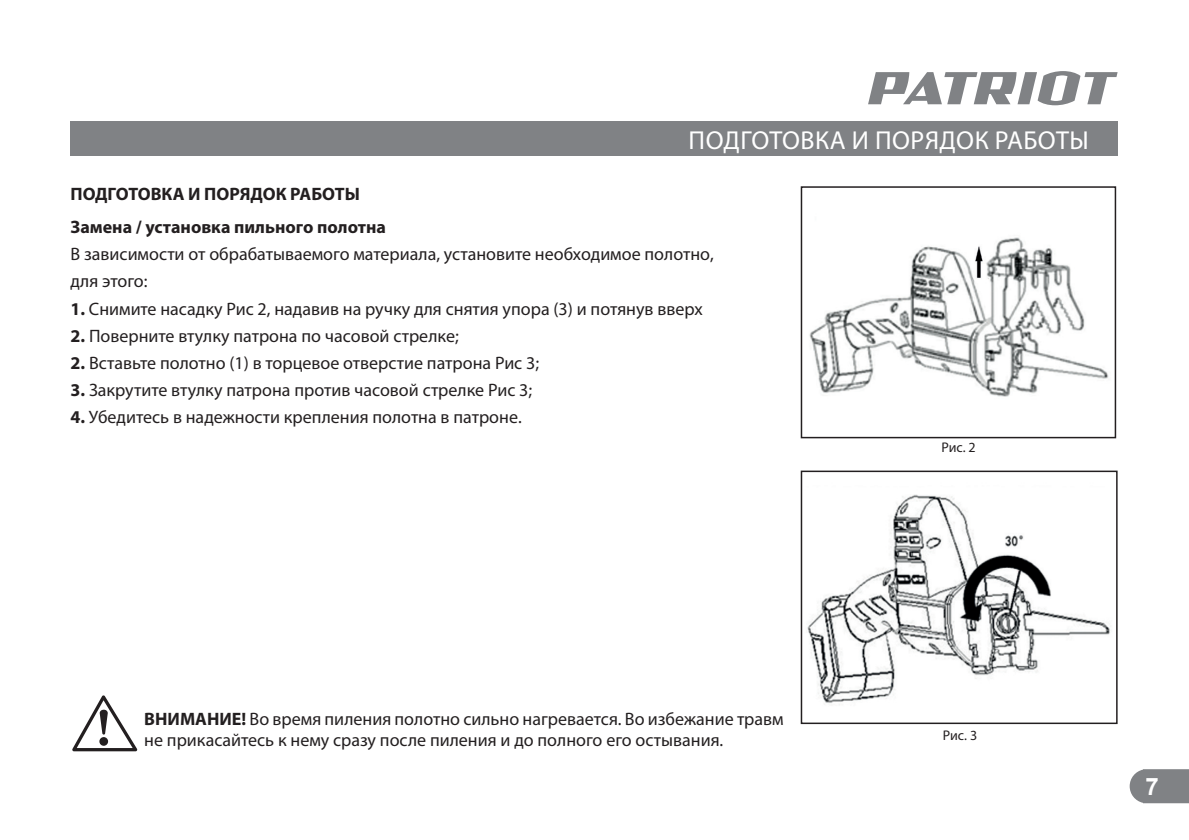
<style>
.page{position:relative;width:1189px;height:840px;background:#fff}
.page>*{position:absolute;margin:0;border:0;box-sizing:border-box;transform-origin:0 0}
.t1{font:26px "Myriad Pro";letter-spacing:.02em;color:#fff}
.t2{font:700 24px "Arial";color:#fff}
.t3{font:18px/27.2px "Myriad Pro";color:#231f20}
.t4{font:700 18px/33px "Myriad Pro";color:#231f20}
.t5{font:14px "Myriad Pro";letter-spacing:-.005em;color:#231f20}
.s1{font-weight:700}
</style>
<div class="page">
<svg style="left:1129px;top:769px;width:59px;height:33px;background:#898b8d"></svg>
<svg style="left:868px;top:71px;width:249px;height:34px"></svg>
<div style="left:71px;top:122px;width:1046px;height:34px;background:#808285"></div>
<svg style="left:72px;top:695px;width:66px;height:55px"></svg>
<img style="left:809px;top:237px;width:300px;height:160px">
<div style="left:800px;top:186px;width:316px;height:252px;border:2px solid #231f20"></div>
<img style="left:807px;top:494px;width:304px;height:211px">
<div style="left:800px;top:470px;width:317px;height:253px;border:2px solid #231f20"></div>
<h1 class="t1" style="left:688px;top:124px;width:402px">ПОДГОТОВКА И ПОРЯДОК РАБОТЫ</h1>
<p class="t4" style="left:71px;top:177px;width:317px">ПОДГОТОВКА И ПОРЯДОК РАБОТЫ<br>Замена / установка пильного полотна</p>
<p class="t3" style="left:71px;top:240px;width:644px">В зависимости от обрабатываемого материала, установите необходимое полотно, для этого:</p>
<p class="t3" style="left:71px;top:294px;width:633px"><span class="s1">1.</span> Снимите насадку Рис 2, надавив на ручку для снятия упора (3) и потянув вверх</p>
<p class="t3" style="left:71px;top:322px;width:390px"><span class="s1">2.</span> Поверните втулку патрона по часовой стрелке;</p>
<p class="t3" style="left:71px;top:349px;width:470px"><span class="s1">2.</span> Вставьте полотно (1) в торцевое отверстие патрона Рис 3;</p>
<p class="t3" style="left:71px;top:376px;width:463px"><span class="s1">3.</span> Закрутите втулку патрона против часовой стрелке Рис 3;</p>
<p class="t3" style="left:71px;top:402px;width:452px"><span class="s1">4.</span> Убедитесь в надежности крепления полотна в патроне.</p>
<p class="t5" style="left:941px;top:438px;width:36px">Рис. 2</p>
<p class="t3" style="left:144px;top:707px;width:641px;line-height:21.6px"><span class="s1">ВНИМАНИЕ!</span> Во время пиления полотно сильно нагревается. Во избежание травм не прикасайтесь к нему сразу после пиления и до полного его остывания.</p>
<p class="t5" style="left:943px;top:726px;width:36px">Рис. 3</p>
<h2 class="t2" style="left:1145px;top:769px;width:15px">7</h2>
</div>
